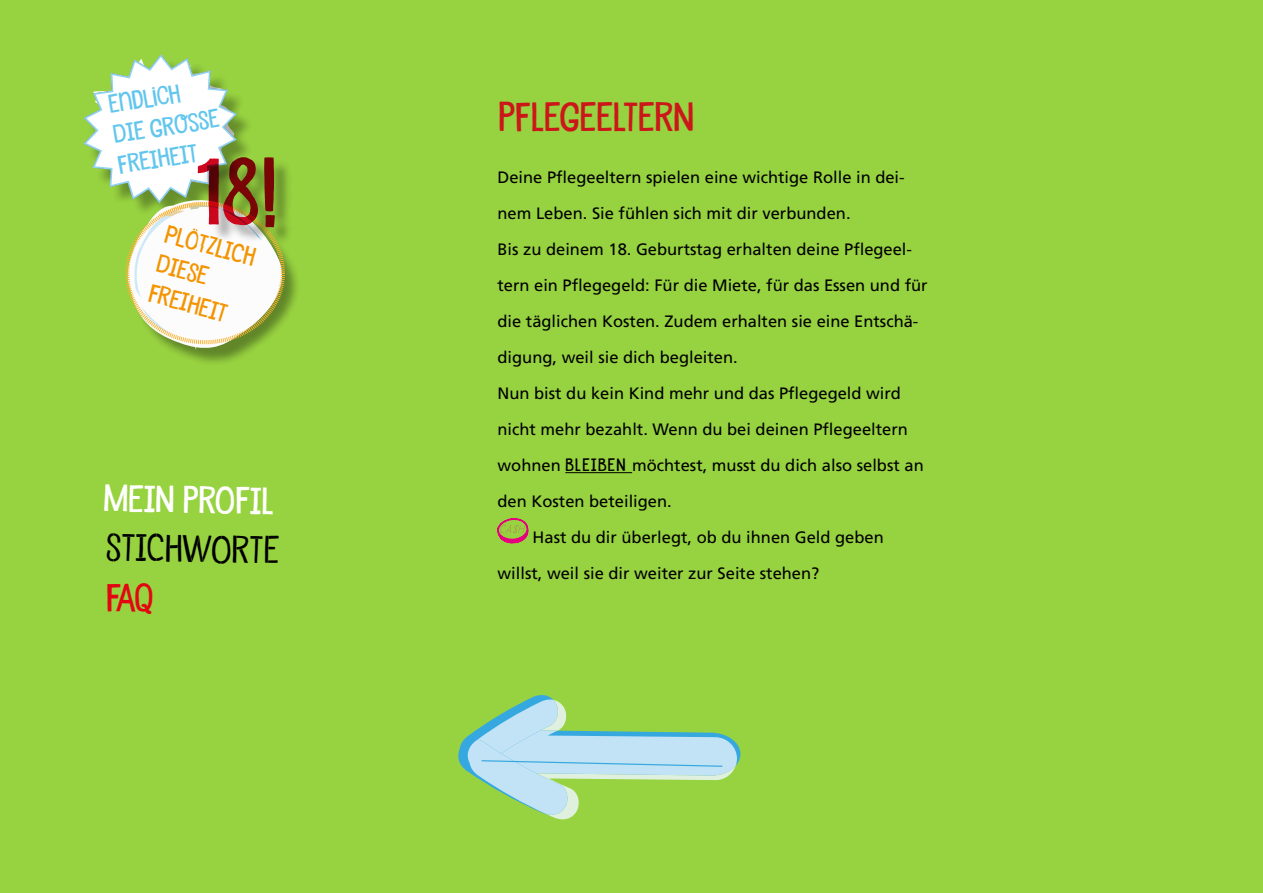
<style>
.page{position:relative;width:1263px;height:893px;background:#97d240}
.page>*{position:absolute;margin:0;border:0;box-sizing:border-box;transform-origin:0 0}
.t1{font:37.5px "Undersong Solid";color:#cc171a}
.t2{font:36px "Undersong Stencil";color:#000}
.t3{font:34.95px "Undersong Solid";color:#fff}
.t4{font:23.7px/30.8px "Undersong Solid";color:#62c6ed}
.t5{font:23.7px/30.8px "Undersong Solid";color:#f39400}
.t6{font:16.5px "Frutiger";color:#000}
.s1{font-family:"Undersong Solid"}
</style>
<div class="page">
<div style="left:130px;top:203px;width:171px;height:164px;background:#000;opacity:.36"></div>
<div style="left:200px;top:160px;width:93px;height:85px;background:#000;opacity:.31"></div>
<svg style="left:83px;top:54px;width:202px;height:296px"></svg>
<hr style="left:565px;top:472px;width:67px;height:1px;background:#000">
<svg style="left:497px;top:518px;width:31px;height:26px"></svg>
<svg style="left:458px;top:695px;width:282px;height:121px"></svg>
<h3 class="t4" style="left:106px;top:89px;width:109px;rotate:-9deg">ENDLICH<br>DIE GROSSE<br>FREIHEIT</h3>
<h3 class="t5" style="left:169px;top:218px;width:95px;rotate:15deg">PLÖTZLICH<br>DIESE<br>FREIHEIT</h3>
<h3 class="t3" style="left:104px;top:476px;width:172px;rotate:1deg">MEIN PROFIL</h3>
<h2 class="t2" style="left:107px;top:525px;width:175px;rotate:1deg">stichworte</h2>
<h1 class="t1" style="left:498px;top:94px;width:197px">PFLEGEELTERN</h1>
<p class="t6" style="left:497px;top:168px;width:409px">Deine Pflegeeltern spielen eine wichtige Rolle in dei-</p>
<p class="t6" style="left:497px;top:204px;width:355px">nem Leben. Sie fühlen sich mit dir verbunden.</p>
<p class="t6" style="left:497px;top:240px;width:416px">Bis zu deinem 18. Geburtstag erhalten deine Pflegeel-</p>
<p class="t6" style="left:497px;top:276px;width:432px">tern ein Pflegegeld: Für die Miete, für das Essen und für</p>
<p class="t6" style="left:497px;top:312px;width:422px">die täglichen Kosten. Zudem erhalten sie eine Entschä-</p>
<p class="t6" style="left:497px;top:348px;width:242px">digung, weil sie dich begleiten.</p>
<p class="t6" style="left:497px;top:384px;width:405px">Nun bist du kein Kind mehr und das Pflegegeld wird</p>
<p class="t6" style="left:497px;top:420px;width:412px">nicht mehr bezahlt. Wenn du bei deinen Pflegeeltern</p>
<p class="t6" style="left:497px;top:456px;width:428px">wohnen <span class="s1">BLEIBEN</span> möchtest, musst du dich also selbst an</p>
<p class="t6" style="left:497px;top:492px;width:176px">den Kosten beteiligen.</p>
<p class="t6" style="left:533px;top:528px;width:353px">Hast du dir überlegt, ob du ihnen Geld geben</p>
<p class="t6" style="left:497px;top:564px;width:323px">willst, weil sie dir weiter zur Seite stehen?</p>
</div>
